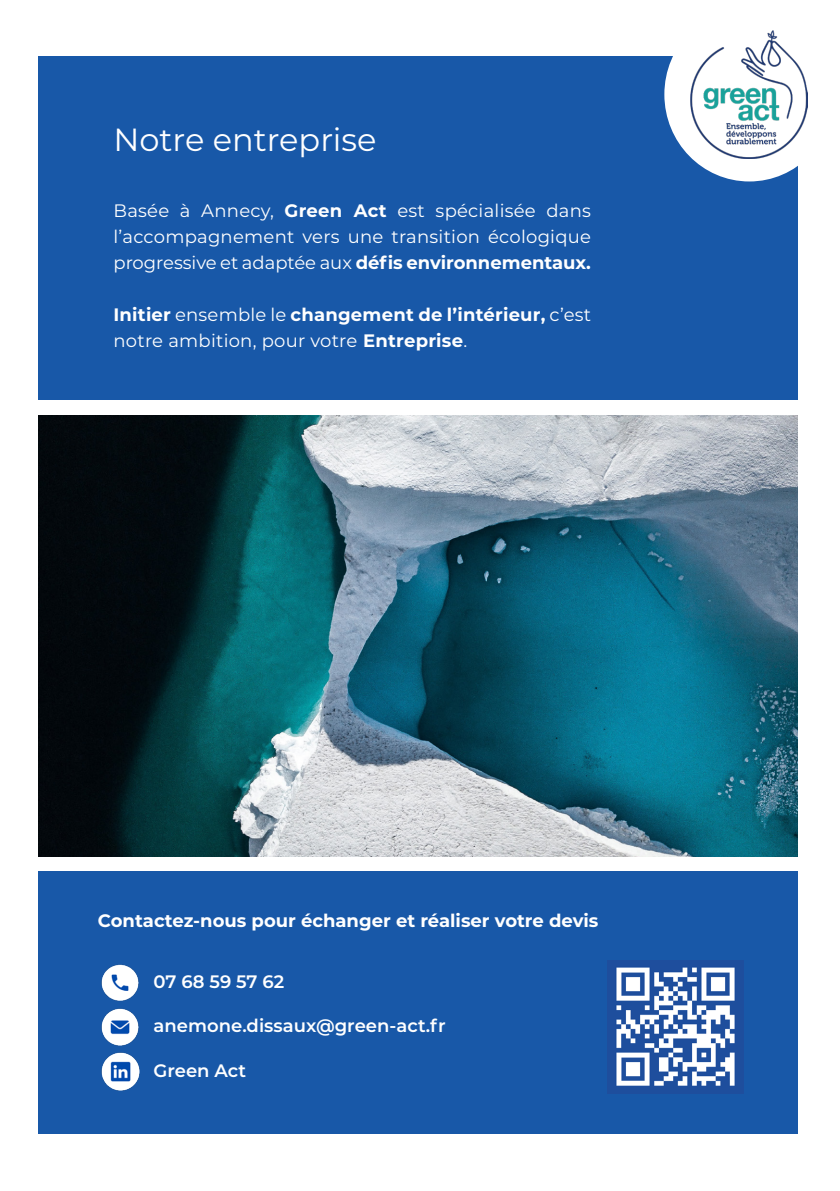
<style>
.page{position:relative;width:840px;height:1191px;background:#fff}
.page>*{position:absolute;margin:0;border:0;box-sizing:border-box;transform-origin:0 0}
.t1{font:32px "Montserrat";color:#fff}
.t2{font:18px/26px "Montserrat";letter-spacing:.005em;color:#fff;text-align:justify}
.t3{font:700 18px/26px "Montserrat";color:#fff}
.t4{font:600 18px "Montserrat";color:#fff}
.s1{font-weight:700}
.s2{font-weight:400}
</style>
<div class="page">
<img style="left:38px;top:415px;width:759px;height:441px">
<div style="left:38px;top:57px;width:759px;height:343px;background:#1858a8"></div>
<div style="left:38px;top:871px;width:759px;height:263px;background:#1858a8"></div>
<img style="left:607px;top:960px;width:135px;height:133px">
<img style="left:101px;top:964px;width:39px;height:127px">
<div style="left:664px;top:7px;width:169px;height:174px;background:#fff;border-radius:50%"></div>
<img style="left:690px;top:31px;width:117px;height:127px">
<p class="t1" style="left:113px;top:118px;width:264px">Notre entreprise</p>
<p class="t2" style="left:113px;top:197px;width:479px">Basée à Annecy, <span class="s1">Green Act</span> est spécialisée dans l’accompagnement vers une transition écologique progressive et adaptée aux <span class="s1">défis environnementaux.</span></p>
<p class="t3" style="left:113px;top:300px;width:479px">Initier <span class="s2">ensemble le</span> changement de l’intérieur, <span class="s2">c’est notre ambition, pour votre</span> Entreprise<span class="s2">.</span></p>
<p class="t3" style="left:98px;top:906px;width:502px">Contactez-nous pour échanger et réaliser votre devis</p>
<p class="t4" style="left:153px;top:968px;width:132px">07 68 59 57 62</p>
<p class="t4" style="left:153px;top:1013px;width:294px">anemone.dissaux@green-act.fr</p>
<p class="t4" style="left:153px;top:1057px;width:94px">Green Act</p>
</div>
